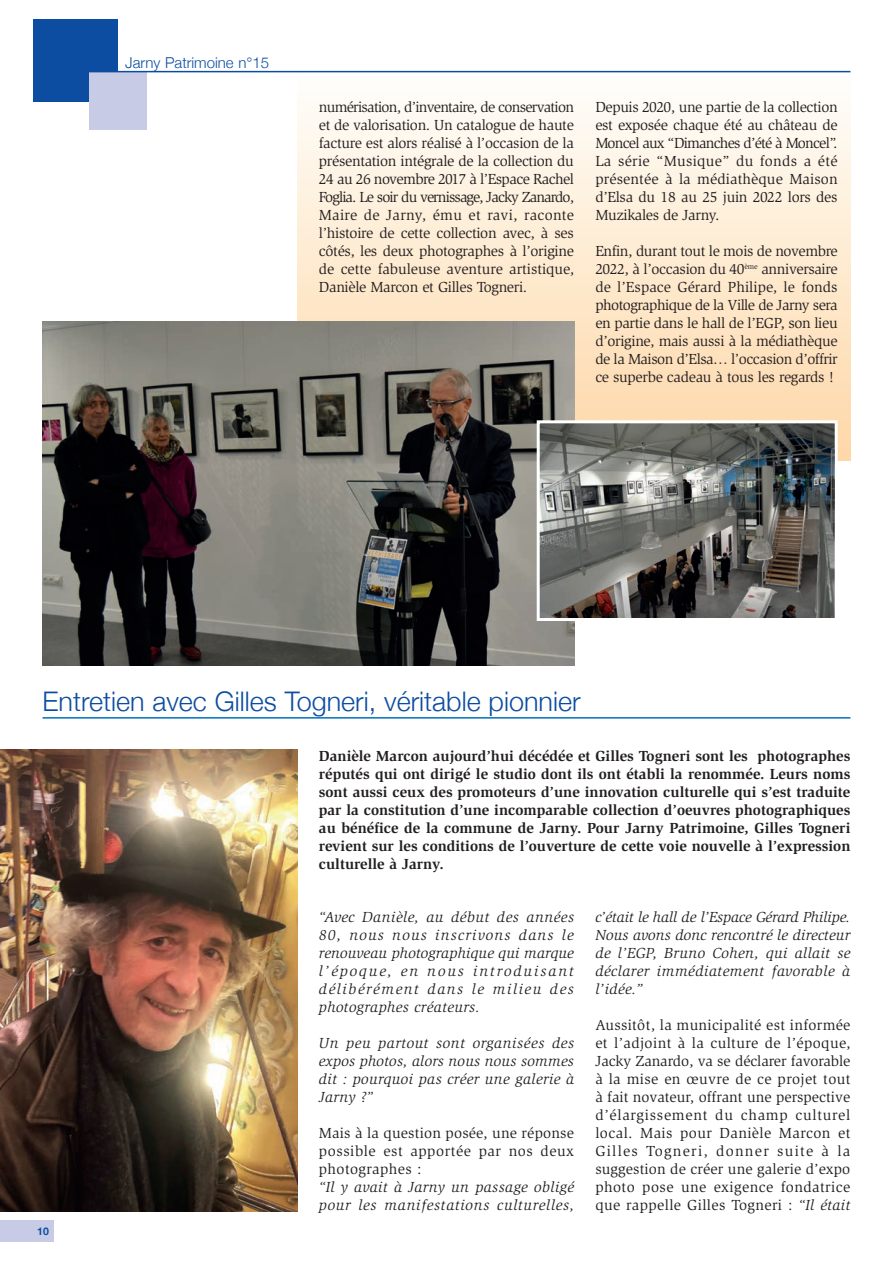
<style>
.page{position:relative;width:893px;height:1263px;background:#fff}
.page>*{position:absolute;margin:0;border:0;box-sizing:border-box;transform-origin:0 0}
.t1{font:300 27px "Helvetica Neue";color:#0d4da1}
.t2{font:15px/18px "Slimbach";color:#231f20;text-align:justify}
.t3{font:700 15px/18px "Slimbach";color:#231f20;text-align:justify}
.t4{font:italic 15px/18px "Slimbach";letter-spacing:.025em;color:#231f20;text-align:justify}
.t5{font:italic 15px/18px "Slimbach";letter-spacing:.045em;color:#231f20}
.t6{font:300 15px "Helvetica Neue";color:#0d4da1}
.t7{font:700 10.5px "Helvetica Neue";color:#0d4da1}
.s1{font-style:italic}
</style>
<div class="page">
<div style="left:298px;top:71px;width:552px;height:389px;background:linear-gradient(to bottom,#fefefc,#fdd6a6)"></div>
<div style="left:33px;top:19px;width:84px;height:82px;background:#0d4da1"></div>
<div style="left:89px;top:73px;width:58px;height:57px;background:#c7cbe6"></div>
<div style="left:0;top:1220px;width:54px;height:22px;background:#c7cbe6"></div>
<hr style="left:88px;top:71px;width:762px;height:1px;background:#0d4da1">
<hr style="left:43px;top:717px;width:807px;height:2px;background:#0072bc">
<img style="left:43px;top:322px;width:531px;height:343px">
<img style="left:541px;top:424px;width:293px;height:193px">
<div style="left:537px;top:420px;width:301px;height:201px;border:3px solid #fff"></div>
<img style="left:0;top:750px;width:298px;height:462px">
<p class="t6" style="left:125px;top:50px;width:145px">Jarny Patrimoine n°15</p>
<p class="t2" style="left:319px;top:98px;width:257px">numérisation, d’inventaire, de conservation et de valorisation. Un catalogue de haute facture est alors réalisé à l’occasion de la présentation intégrale de la collection du 24 au 26 novembre 2017 à l’Espace Rachel Foglia. Le soir du vernissage, Jacky Zanardo, Maire de Jarny, ému et ravi, raconte l’histoire de cette collection avec, à ses côtés, les deux photographes à l’origine de cette fabuleuse aventure artistique, Danièle Marcon et Gilles Togneri.</p>
<p class="t2" style="left:595px;top:98px;width:244px">Depuis 2020, une partie de la collection est exposée chaque été au château de Moncel aux “Dimanches d’été à Moncel”.<br>La série “Musique” du fonds a été présentée à la médiathèque Maison d’Elsa du 18 au 25 juin 2022 lors des Muzikales de Jarny.</p>
<p class="t2" style="left:595px;top:242px;width:244px">Enfin, durant tout le mois de novembre 2022, à l’occasion du 40<sup>ème</sup> anniversaire de l’Espace Gérard Philipe, le fonds photographique de la Ville de Jarny sera en partie dans le hall de l’EGP, son lieu d’origine, mais aussi à la médiathèque de la Maison d’Elsa… l’occasion d’offrir ce superbe cadeau à tous les regards !</p>
<h1 class="t1" style="left:43px;top:680px;width:540px">Entretien avec Gilles Togneri, véritable pionnier</h1>
<p class="t3" style="left:319px;top:746px;width:533px">Danièle Marcon aujourd’hui décédée et Gilles Togneri sont les photographes réputés qui ont dirigé le studio dont ils ont établi la renommée. Leurs noms sont aussi ceux des promoteurs d’une innovation culturelle qui s’est traduite par la constitution d’une incomparable collection d’oeuvres photographiques au bénéfice de la commune de Jarny. Pour Jarny Patrimoine, Gilles Togneri revient sur les conditions de l’ouverture de cette voie nouvelle à l’expression culturelle à Jarny.</p>
<p class="t7" style="left:37px;top:1223px;width:13px">10</p>
<p class="t4" style="left:319px;top:908px;width:257px">“Avec Danièle, au début des années 80, nous nous inscrivons dans le renouveau photographique qui marque l’époque, en nous introduisant délibérément dans le milieu des photographes créateurs.</p>
<p class="t4" style="left:319px;top:1034px;width:257px">Un peu partout sont organisées des expos photos, alors nous nous sommes dit : pourquoi pas créer une galerie à Jarny ?”</p>
<p class="t2" style="left:319px;top:1124px;width:257px">Mais à la question posée, une réponse possible est apportée par nos deux photographes :</p>
<p class="t5" style="left:319px;top:1178px;width:257px">“Il y avait à Jarny un passage obligé pour les manifestations culturelles,</p>
<p class="t4" style="left:595px;top:908px;width:257px">c’était le hall de l’Espace Gérard Philipe.<br>Nous avons donc rencontré le directeur de l’EGP, Bruno Cohen, qui allait se déclarer immédiatement favorable à l’idée.”</p>
<p class="t2" style="left:595px;top:1016px;width:257px">Aussitôt, la municipalité est informée et l’adjoint à la culture de l’époque, Jacky Zanardo, va se déclarer favorable à la mise en œuvre de ce projet tout à fait novateur, offrant une perspective d’élargissement du champ culturel local. Mais pour Danièle Marcon et Gilles Togneri, donner suite à la suggestion de créer une galerie d’expo photo pose une exigence fondatrice que rappelle Gilles Togneri : <span class="s1">“Il était</span></p>
</div>
